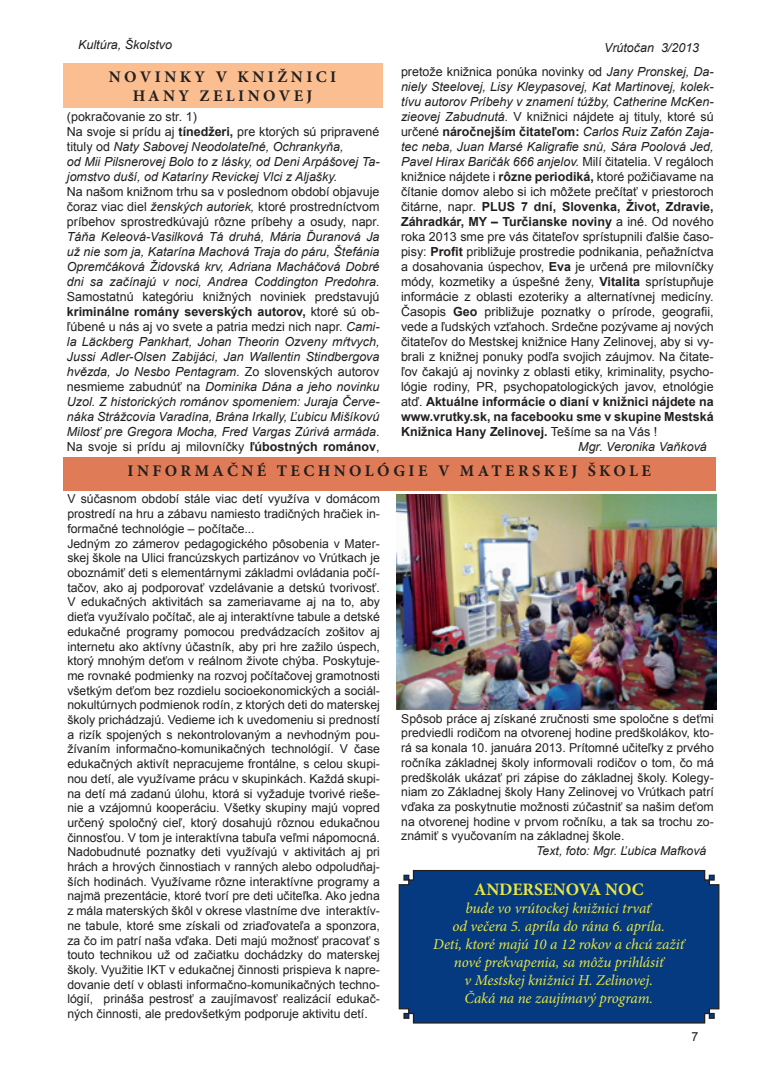
<style>
.page{position:relative;width:780px;height:1088px;background:#fff}
.page>*{position:absolute;margin:0;border:0;box-sizing:border-box;transform-origin:0 0}
.t1{font:700 17.5px "Minion Pro";letter-spacing:-.005em;color:#e9e73f}
.t2{font:700 16.25px/19.5px "Minion Pro";letter-spacing:.21em;color:#231f20;text-align:center}
.t3{font:italic 15px/18px "Minion Pro";letter-spacing:-.005em;color:#e9e73f;text-align:center}
.t4{font:italic 12.5px/15px "Arial";color:#231f20;text-align:justify}
.t5{font:12.5px/15px "Arial";color:#231f20;text-align:justify}
.t6{font:700 12.5px "Arial";color:#231f20}
.t7{font:12.25px/14.8px "Arial";color:#231f20}
.t8{font:italic 12.25px "Arial";color:#231f20}
.s1{font-style:normal}
.s2{font-weight:700;font-style:normal}
.s3{font-style:italic}
.s4{font-weight:400}
.s5{font-weight:400;font-style:italic}
.s6{font-weight:700}
</style>
<div class="page">
<div style="left:63px;top:457px;width:652px;height:33px;background:#df7c57"></div>
<div style="left:63px;top:63px;width:319px;height:45px;background:#fbbe90"></div>
<img style="left:397px;top:494px;width:319px;height:215px">
<div style="left:398px;top:869px;width:322px;height:155px;background:#053a80"></div>
<p class="t4" style="left:78px;top:37px;width:95px">Kultúra, Školstvo</p>
<p class="t4" style="left:604px;top:40px;width:96px">Vrútočan 3/2013</p>
<h2 class="t2" style="left:109px;top:67px;width:229px">NOVINKY V KNIŽNICI<br>HANY ZELINOVEJ</h2>
<p class="t4" style="left:67px;top:109px;width:314px;text-align:left"><span class="s1">(pokračovanie zo str. 1)<br>Na svoje si prídu aj</span> <span class="s2">tínedžeri,</span> <span class="s1">pre ktorých sú pripravené tituly od</span> Naty Sabovej Neodolateľné, Ochrankyňa,<br>od Mii Pilsnerovej Bolo to z lásky, od Deni Arpášovej Ta&shy;jomstvo duší, od Kataríny Revickej Vlci z Aljašky.</p>
<p class="t5" style="left:67px;top:184px;width:314px">Na našom knižnom trhu sa v poslednom období objavuje čoraz viac diel <span class="s3">ženských autoriek,</span> ktoré prostredníctvom príbehov sprostredkúvajú rôzne príbehy a osudy, napr.</p>
<p class="t4" style="left:67px;top:229px;width:314px">Táňa Keleová-Vasilková Tá druhá, Mária Ďuranová Ja už nie som ja, Katarína Machová Traja do páru, Štefánia Opremčáková Židovská krv, Adriana Macháčová Dobré dni sa začínajú v noci, Andrea Coddington Predohra.</p>
<p class="t4" style="left:67px;top:289px;width:314px"><span class="s1">Samostatnú kategóriu knižných noviniek predstavujú </span><span class="s2">kriminálne romány severských autorov,</span> <span class="s1">ktoré sú ob&shy;ľúbené u nás aj vo svete a patria medzi nich napr.</span> Cami&shy;la Läckberg Pankhart, Johan Theorin Ozveny mŕtvych, Jussi Adler-Olsen Zabijáci, Jan Wallentin Stindbergova hvězda, Jo Nesbo Pentagram. <span class="s1">Zo slovenských autorov nesmieme zabudnúť na</span> Dominika Dána a jeho novinku Uzol. Z historických románov spomeniem: Juraja Červe&shy;náka Strážcovia Varadína, Brána Irkally, Ľubicu Mišíkovú Milosť pre Gregora Mocha, Fred Vargas Zúrivá armáda<span class="s1">.<br>Na svoje si prídu aj milovníčky</span> <span class="s2">ľúbostných románov</span><span class="s1">,</span></p>
<p class="t5" style="left:401px;top:64px;width:314px">pretože knižnica ponúka novinky od <span class="s3">Jany Pronskej, Da-</span></p>
<p class="t4" style="left:401px;top:80px;width:314px">niely Steelovej, Lisy Kleypasovej, Kat Martinovej, kolek-</p>
<p class="t4" style="left:401px;top:95px;width:314px">tívu autorov Príbehy v znamení túžby, Catherine McKen-</p>
<p class="t5" style="left:401px;top:109px;width:314px"><span class="s3">zieovej Zabudnutá.</span> V knižnici nájdete aj tituly, ktoré sú</p>
<p class="t6" style="left:401px;top:124px;width:314px"><span class="s4">určené</span> náročnejším čitateľom: <span class="s5">Carlos Ruiz Zafón Zaja-</span></p>
<p class="t4" style="left:401px;top:140px;width:314px">tec neba, Juan Marsé Kaligrafie snů, Sára Poolová Jed,</p>
<p class="t4" style="left:401px;top:155px;width:314px">Pavel Hirax Baričák 666 anjelov. <span class="s1">Milí čitatelia. V regáloch</span></p>
<p class="t5" style="left:401px;top:169px;width:314px">knižnice nájdete i <span class="s6">rôzne periodiká,</span> ktoré požičiavame na</p>
<p class="t5" style="left:401px;top:184px;width:314px">čítanie domov alebo si ich môžete prečítať v priestoroch</p>
<p class="t6" style="left:401px;top:199px;width:314px"><span class="s4">čitárne, napr.</span> PLUS 7 dní, Slovenka, Život, Zdravie,</p>
<p class="t6" style="left:401px;top:214px;width:314px">Záhradkár, MY – Turčianske noviny <span class="s4">a iné. Od nového</span></p>
<p class="t5" style="left:401px;top:229px;width:314px">roka 2013 sme pre vás čitateľov sprístupnili ďalšie časo-</p>
<p class="t5" style="left:401px;top:244px;width:314px">pisy: <span class="s6">Profit</span> približuje prostredie podnikania, peňažníctva</p>
<p class="t5" style="left:401px;top:259px;width:314px">a dosahovania úspechov, <span class="s6">Eva</span> je určená pre milovníčky</p>
<p class="t5" style="left:401px;top:274px;width:314px">módy, kozmetiky a úspešné ženy, <span class="s6">Vitalita</span> sprístupňuje</p>
<p class="t5" style="left:401px;top:289px;width:314px">informácie z oblasti ezoteriky a alternatívnej medicíny.</p>
<p class="t5" style="left:401px;top:304px;width:314px">Časopis <span class="s6">Geo</span> približuje poznatky o prírode, geografii,</p>
<p class="t5" style="left:401px;top:319px;width:314px">vede a ľudských vzťahoch. Srdečne pozývame aj nových</p>
<p class="t5" style="left:401px;top:334px;width:314px">čitateľov do Mestskej knižnice Hany Zelinovej, aby si vy-</p>
<p class="t5" style="left:401px;top:349px;width:314px">brali z knižnej ponuky podľa svojich záujmov. Na čitate-</p>
<p class="t5" style="left:401px;top:364px;width:314px">ľov čakajú aj novinky z oblasti etiky, kriminality, psycho-</p>
<p class="t5" style="left:401px;top:379px;width:314px">lógie rodiny, PR, psychopatologických javov, etnológie</p>
<p class="t6" style="left:401px;top:394px;width:314px"><span class="s4">atď.</span> Aktuálne informácie o dianí v knižnici nájdete na</p>
<p class="t6" style="left:401px;top:409px;width:314px">www.vrutky.sk, na facebooku sme v skupine Mestská</p>
<p class="t6" style="left:401px;top:424px;width:258px">Knižnica Hany Zelinovej. <span class="s4">Tešíme sa na Vás !</span></p>
<p class="t4" style="left:578px;top:440px;width:130px">Mgr. Veronika Vaňková</p>
<h2 class="t2" style="left:127px;top:461px;width:524px">INFORMAČNÉ TECHNOLÓGIE V MATERSKEJ ŠKOLE</h2>
<p class="t7" style="left:67px;top:492px;width:314px">V súčasnom období stále viac detí využíva v domácom prostredí na hru a zábavu namiesto tradičných hračiek in&shy;formačné technológie – počítače...<br>Jedným zo zámerov pedagogického pôsobenia v Mater&shy;skej škole na Ulici francúzskych partizánov vo Vrútkach je oboznámiť deti s elementárnymi základmi ovládania počí&shy;tačov, ako aj podporovať vzdelávanie a detskú tvorivosť.<br>V edukačných aktivitách sa zameriavame aj na to, aby dieťa využívalo počítač, ale aj interaktívne tabule a detské edukačné programy pomocou predvádzacích zošitov aj internetu ako aktívny účastník, aby pri hre zažilo úspech, ktorý mnohým deťom v reálnom živote chýba. Poskytuje&shy;me rovnaké podmienky na rozvoj počítačovej gramotnosti všetkým deťom bez rozdielu socioekonomických a sociál&shy;nokultúrnych podmienok rodín, z ktorých deti do materskej školy prichádzajú. Vedieme ich k uvedomeniu si predností a rizík spojených s nekontrolovaným a nevhodným pou&shy;žívaním informačno-komunikačných technológií. V čase edukačných aktivít nepracujeme frontálne, s celou skupi&shy;nou detí, ale využívame prácu v skupinkách. Každá skupi&shy;na detí má zadanú úlohu, ktorá si vyžaduje tvorivé rieše&shy;nie a vzájomnú kooperáciu. Všetky skupiny majú vopred určený spoločný cieľ, ktorý dosahujú rôznou edukačnou činnosťou. V tom je interaktívna tabuľa veľmi nápomocná.<br>Nadobudnuté poznatky deti využívajú v aktivitách aj pri hrách a hrových činnostiach v ranných alebo odpoludňaj&shy;ších hodinách. Využívame rôzne interaktívne programy a najmä prezentácie, ktoré tvorí pre deti učiteľka. Ako jedna z mála materských škôl v okrese vlastníme dve interaktív&shy;ne tabule, ktoré sme získali od zriaďovateľa a sponzora, za čo im patrí naša vďaka. Deti majú možnosť pracovať s touto technikou už od začiatku dochádzky do materskej školy. Využitie IKT v edukačnej činnosti prispieva k napre&shy;dovanie detí v oblasti informačno-komunikačných techno&shy;lógií, prináša pestrosť a zaujímavosť realizácií edukač&shy;ných činnosti, ale predovšetkým podporuje aktivitu detí.</p>
<p class="t7" style="left:401px;top:711px;width:314px;text-align:justify">Spôsob práce aj získané zručnosti sme spoločne s deťmi predviedli rodičom na otvorenej hodine predškolákov, kto&shy;rá sa konala 10. januára 2013. Prítomné učiteľky z prvého ročníka základnej školy informovali rodičov o tom, čo má predškolák ukázať pri zápise do základnej školy. Kolegy&shy;niam zo Základnej školy Hany Zelinovej vo Vrútkach patrí vďaka za poskytnutie možnosti zúčastniť sa našim deťom na otvorenej hodine v prvom ročníku, a tak sa trochu zo&shy;známiť s vyučovaním na základnej škole.</p>
<p class="t8" style="left:536px;top:843px;width:171px">Text, foto: Mgr. Ľubica Mafková</p>
<h1 class="t1" style="left:474px;top:876px;width:171px">ANDERSENOVA NOC</h1>
<p class="t3" style="left:433px;top:899px;width:252px">bude vo vrútockej knižnici trvať<br>od večera 5. apríla do rána 6. apríla.<br>Deti, ktoré majú 10 a 12 rokov a chcú zažiť nové prekvapenia, sa môžu prihlásiť<br>v Mestskej knižnici H. Zelinovej.<br>Čaká na ne zaujímavý program.</p>
<p class="t5" style="left:691px;top:1030px;width:8px">7</p>
</div>
